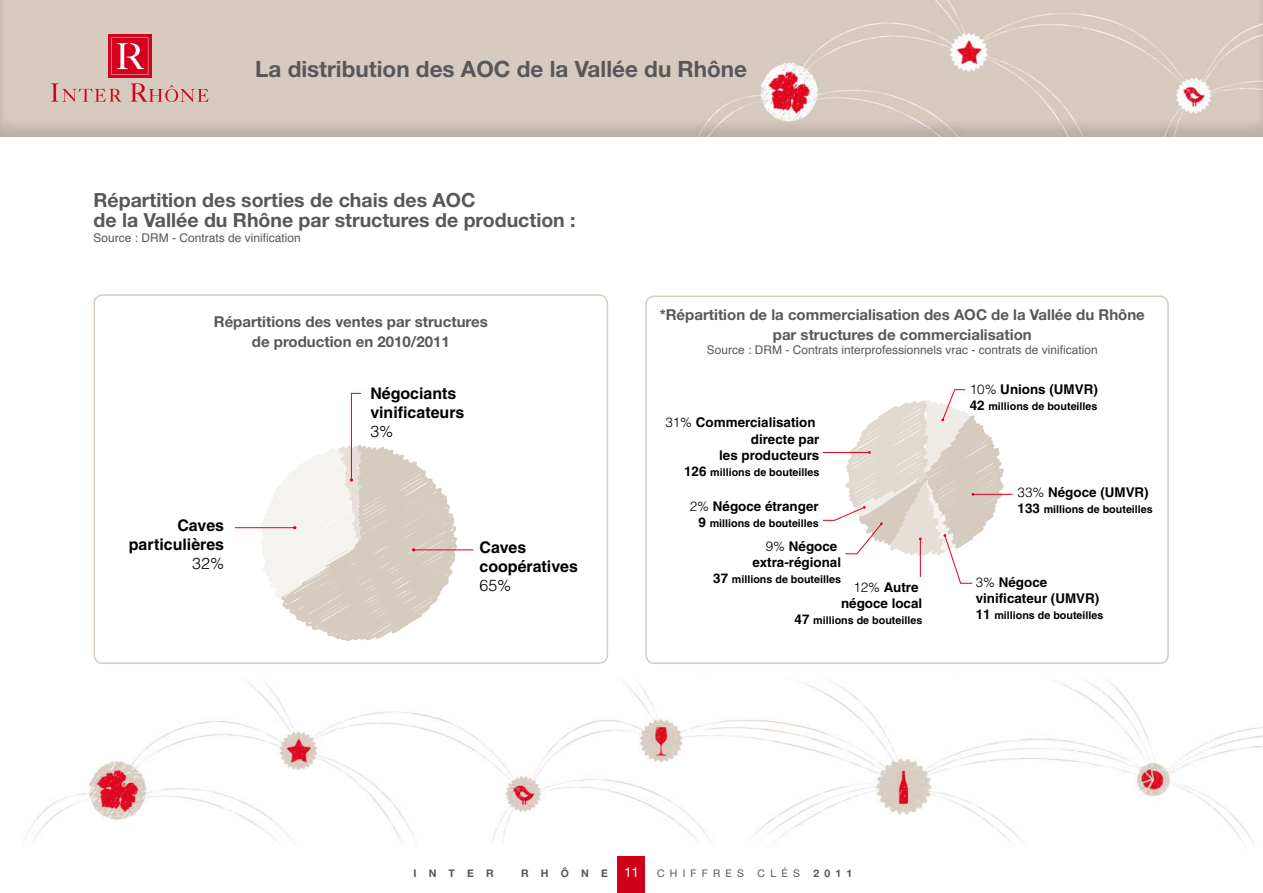
<style>
.page{position:relative;width:1263px;height:893px;background:#fff}
.page>*{position:absolute;margin:0;border:0;box-sizing:border-box;transform-origin:0 0}
.t1{font:700 22.5px "Helvetica Neue";color:#58585a}
.t2{font:700 19.5px/20px "Helvetica Neue";color:#58585a}
.t3{font:700 15.9px/19.2px "Helvetica";color:#000}
.t4{font:700 15px/20px "Helvetica Neue";color:#58585a;text-align:center}
.t5{font:700 13.35px/16px "Helvetica";color:#000;text-align:right}
.t6{font:12px "Helvetica";color:#58585a}
.t7{font:700 10.8px "Helvetica";color:#000}
.t8{font:700 10.5px "Helvetica Neue";letter-spacing:1.16em;color:#58585a}
.t9{font:10.5px "Helvetica Neue";letter-spacing:.5em;color:#58585a}
.s1{font-weight:300}
.s2{font-size:13.35px}
.s3{font-weight:400;font-size:13.5px;color:#fff}
</style>
<div class="page">
<img style="left:25px;top:681px;width:1238px;height:163px">
<svg style="left:645px;top:295px;width:524px;height:369px"></svg>
<hr style="left:973px;top:494px;width:39px;height:1px;background:#e2001a">
<svg style="left:822px;top:389px;width:186px;height:195px"></svg>
<div style="left:618px;top:857px;width:27px;height:36px;background:#d10019"></div>
<svg style="left:94px;top:294px;width:514px;height:370px"></svg>
<hr style="left:413px;top:549px;width:60px;height:1px;background:#e2001a">
<hr style="left:235px;top:527px;width:60px;height:1px;background:#e2001a">
<svg style="left:259px;top:392px;width:206px;height:257px"></svg>
<img style="left:0;top:0;width:1263px;height:136px">
<svg style="left:108px;top:34px;width:44px;height:44px"></svg>
<svg style="left:111px;top:38px;width:37px;height:37px"></svg>
<svg style="left:51px;top:83px;width:70px;height:19px"></svg>
<svg style="left:131px;top:83px;width:77px;height:19px"></svg>
<p class="t1" style="left:255px;top:61px;width:494px">La distribution des AOC de la Vallée du Rhône</p>
<p class="t2" style="left:94px;top:191px;width:484px">Répartition des sorties de chais des AOC<br>de la Vallée du Rhône par structures de production :</p>
<p class="t6" style="left:94px;top:233px;width:209px">Source : DRM - Contrats de vinification</p>
<p class="t4" style="left:214px;top:313px;width:275px">Répartitions des ventes par structures de production en 2010/2011</p>
<p class="t3" style="left:129px;top:517px;width:97px;text-align:right">Caves particulières<br><span class="s1">32%</span></p>
<p class="t3" style="left:370px;top:385px;width:95px">Négociants vinificateurs<br><span class="s1">3%</span></p>
<p class="t3" style="left:479px;top:539px;width:100px">Caves coopératives<br><span class="s1">65%</span></p>
<p class="t4" style="left:660px;top:306px;width:487px">*Répartition de la commercialisation des AOC de la Vallée du Rhône par structures de commercialisation</p>
<p class="t6" style="left:707px;top:346px;width:392px">Source : DRM - Contrats interprofessionnels vrac - contrats de vinification</p>
<p class="t5" style="left:665px;top:416px;width:155px"><span class="s1">31%</span> Commercialisation directe par<br>les producteurs</p>
<p class="t7" style="left:684px;top:468px;width:137px"><span class="s2">126</span> millions de bouteilles</p>
<p class="t5" style="left:690px;top:500px;width:131px"><span class="s1">2%</span> Négoce étranger</p>
<p class="t7" style="left:698px;top:520px;width:122px"><span class="s2">9</span> millions de bouteilles</p>
<p class="t5" style="left:752px;top:539px;width:90px"><span class="s1">9%</span> Négoce extra-régional</p>
<p class="t7" style="left:713px;top:575px;width:129px"><span class="s2">37</span> millions de bouteilles</p>
<p class="t5" style="left:841px;top:580px;width:83px"><span class="s1">12%</span> Autre négoce local</p>
<p class="t7" style="left:794px;top:616px;width:129px"><span class="s2">47</span> millions de bouteilles</p>
<p class="t5" style="left:970px;top:382px;width:130px"><span class="s1">10%</span> Unions (UMVR)</p>
<p class="t7" style="left:970px;top:402px;width:129px"><span class="s2">42</span> millions de bouteilles</p>
<p class="t5" style="left:1017px;top:486px;width:133px"><span class="s1">33%</span> Négoce (UMVR)</p>
<p class="t7" style="left:1017px;top:505px;width:137px"><span class="s2">133</span> millions de bouteilles</p>
<p class="t5" style="left:976px;top:576px;width:125px;text-align:left"><span class="s1">3%</span> Négoce vinificateur (UMVR)</p>
<p class="t7" style="left:976px;top:612px;width:129px"><span class="s2">11</span> millions de bouteilles</p>
<p class="t8" style="left:413px;top:870px;width:82px">INTER</p>
<p class="t8" style="left:521px;top:870px;width:119px">RHÔNE <span class="s3">11</span></p>
<p class="t9" style="left:657px;top:869px;width:89px">CHIFFRES</p>
<p class="t9" style="left:757px;top:869px;width:44px">CLÉS</p>
<p class="t8" style="left:813px;top:869px;width:41px">2011</p>
</div>
